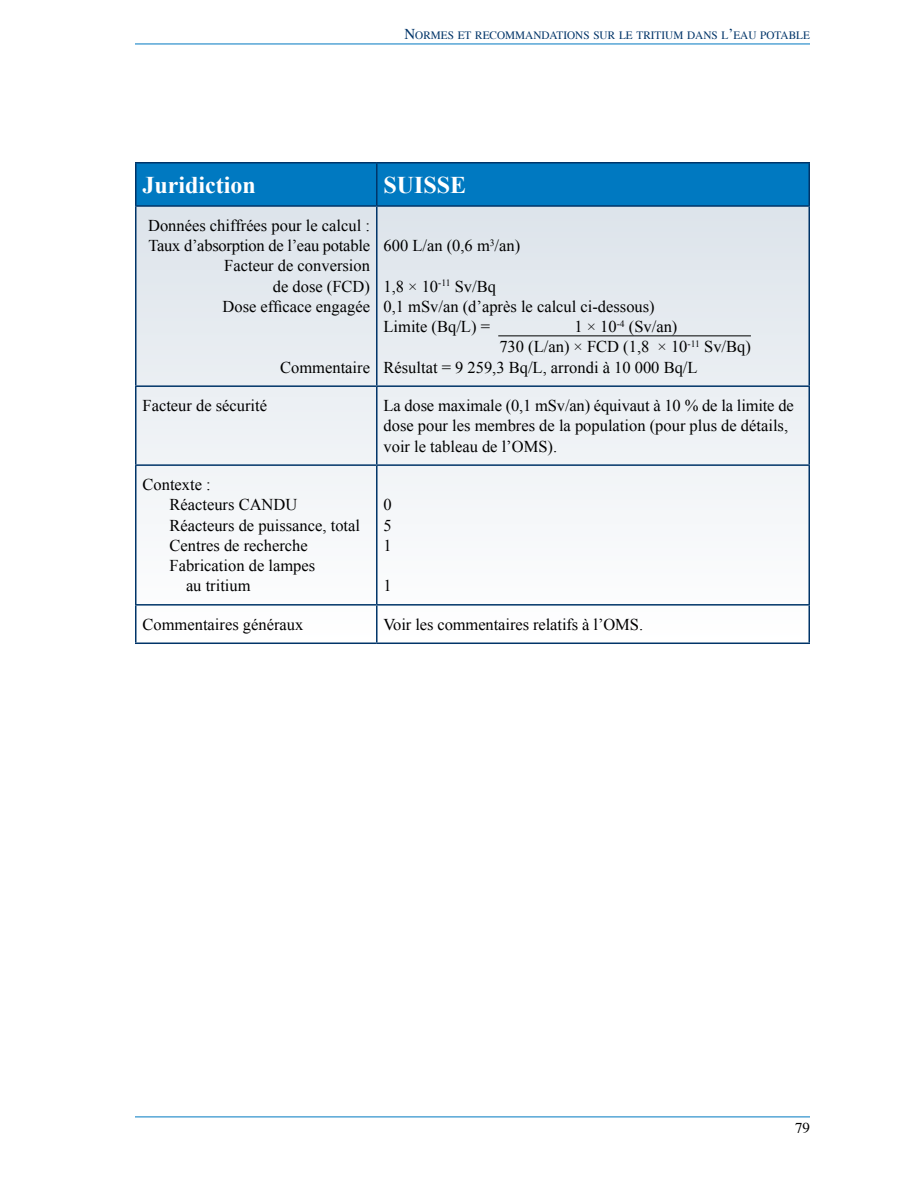
<style>
.page{position:relative;width:918px;height:1188px;background:#fff}
.page>*{position:absolute;margin:0;border:0;box-sizing:border-box;transform-origin:0 0}
.t1{font:700 24px "Times New Roman";color:#fff}
.t2{font:16.5px "Times New Roman";color:#000}
.t3{font:15px "Times";color:#000}
.t4{font:11.25px "Times";color:#003468}
.s1{font-size:15px}
</style>
<div class="page">
<hr style="left:135px;top:1117px;width:675px;height:1px;background:#0079c1">
<hr style="left:135px;top:44px;width:675px;height:1px;background:#0079c1">
<div style="left:136px;top:163px;width:241px;height:43px;background:#0079c1"></div>
<div style="left:377px;top:163px;width:432px;height:43px;background:#0079c1"></div>
<svg style="left:136px;top:207px;width:672px;height:436px"></svg>
<hr style="left:376px;top:207px;width:2px;height:178px;background:#003468">
<hr style="left:135px;top:385px;width:242px;height:2px;background:#003468">
<hr style="left:377px;top:385px;width:433px;height:2px;background:#003468">
<hr style="left:376px;top:387px;width:2px;height:77px;background:#003468">
<hr style="left:135px;top:464px;width:242px;height:2px;background:#003468">
<hr style="left:377px;top:464px;width:433px;height:2px;background:#003468">
<hr style="left:376px;top:466px;width:2px;height:138px;background:#003468">
<hr style="left:135px;top:604px;width:242px;height:2px;background:#003468">
<hr style="left:377px;top:604px;width:433px;height:2px;background:#003468">
<hr style="left:376px;top:606px;width:2px;height:37px;background:#003468">
<hr style="left:135px;top:207px;width:1px;height:178px;background:#003468">
<hr style="left:808px;top:207px;width:2px;height:178px;background:#003468">
<hr style="left:135px;top:387px;width:1px;height:77px;background:#003468">
<hr style="left:808px;top:387px;width:2px;height:77px;background:#003468">
<hr style="left:135px;top:466px;width:1px;height:138px;background:#003468">
<hr style="left:808px;top:466px;width:2px;height:138px;background:#003468">
<hr style="left:135px;top:606px;width:1px;height:37px;background:#003468">
<hr style="left:808px;top:606px;width:2px;height:37px;background:#003468">
<hr style="left:135px;top:643px;width:242px;height:1px;background:#003468">
<hr style="left:377px;top:643px;width:433px;height:1px;background:#003468">
<hr style="left:377px;top:162px;width:433px;height:2px;background:#003468">
<hr style="left:808px;top:163px;width:2px;height:42px;background:#003468">
<hr style="left:377px;top:205px;width:433px;height:2px;background:#003468">
<hr style="left:135px;top:162px;width:242px;height:2px;background:#003468">
<hr style="left:135px;top:163px;width:1px;height:42px;background:#003468">
<hr style="left:376px;top:163px;width:2px;height:42px;background:#003468">
<hr style="left:135px;top:205px;width:242px;height:2px;background:#003468">
<hr style="left:498px;top:335px;width:253px;height:1px;background:#000">
<p class="t4" style="left:404px;top:25px;width:407px"><span class="s1">N</span>ORMES ET RECOMMANDATIONS SUR LE TRITIUM DANS L<span class="s1">’</span>EAU POTABLE</p>
<p class="t1" style="left:142px;top:168px;width:115px">Juridiction</p>
<p class="t1" style="left:384px;top:168px;width:84px">SUISSE</p>
<p class="t2" style="left:148px;top:214px;width:223px">Données chiffrées pour le calcul :</p>
<p class="t2" style="left:148px;top:235px;width:223px">Taux d’absorption de l’eau potable</p>
<p class="t2" style="left:384px;top:235px;width:138px">600 L/an (0,6 m<sup>3</sup>/an)</p>
<p class="t2" style="left:224px;top:255px;width:147px">Facteur de conversion</p>
<p class="t2" style="left:273px;top:275px;width:99px">de dose (FCD)</p>
<p class="t2" style="left:384px;top:275px;width:114px">1,8 × 10<sup>-11</sup> Sv/Bq</p>
<p class="t2" style="left:223px;top:295px;width:149px">Dose efficace engagée</p>
<p class="t2" style="left:384px;top:295px;width:273px">0,1 mSv/an (d’après le calcul ci-dessous)</p>
<p class="t2" style="left:384px;top:316px;width:108px">Limite (Bq/L) =</p>
<p class="t2" style="left:574px;top:316px;width:105px">1 × 10<sup>-4</sup> (Sv/an)</p>
<p class="t2" style="left:499px;top:336px;width:253px">730 (L/an) × FCD (1,8 × 10<sup>-11</sup> Sv/Bq)</p>
<p class="t2" style="left:280px;top:356px;width:91px">Commentaire</p>
<p class="t2" style="left:384px;top:356px;width:316px">Résultat = 9 259,3 Bq/L, arrondi à 10 000 Bq/L</p>
<p class="t2" style="left:143px;top:395px;width:126px">Facteur de sécurité</p>
<p class="t2" style="left:384px;top:395px;width:412px">La dose maximale (0,1 mSv/an) équivaut à 10 % de la limite de</p>
<p class="t2" style="left:384px;top:415px;width:406px">dose pour les membres de la population (pour plus de détails,</p>
<p class="t2" style="left:384px;top:435px;width:175px">voir le tableau de l’OMS).</p>
<p class="t2" style="left:143px;top:473px;width:70px">Contexte :</p>
<p class="t2" style="left:170px;top:494px;width:129px">Réacteurs CANDU</p>
<p class="t2" style="left:384px;top:494px;width:10px">0</p>
<p class="t2" style="left:170px;top:514px;width:192px">Réacteurs de puissance, total</p>
<p class="t2" style="left:384px;top:514px;width:10px">5</p>
<p class="t2" style="left:170px;top:534px;width:140px">Centres de recherche</p>
<p class="t2" style="left:384px;top:534px;width:10px">1</p>
<p class="t2" style="left:170px;top:554px;width:147px">Fabrication de lampes</p>
<p class="t2" style="left:186px;top:575px;width:66px">au tritium</p>
<p class="t2" style="left:384px;top:575px;width:10px">1</p>
<p class="t2" style="left:143px;top:613px;width:162px">Commentaires généraux</p>
<p class="t2" style="left:384px;top:613px;width:261px">Voir les commentaires relatifs à l’OMS.</p>
<p class="t3" style="left:795px;top:1114px;width:16px">79</p>
</div>
